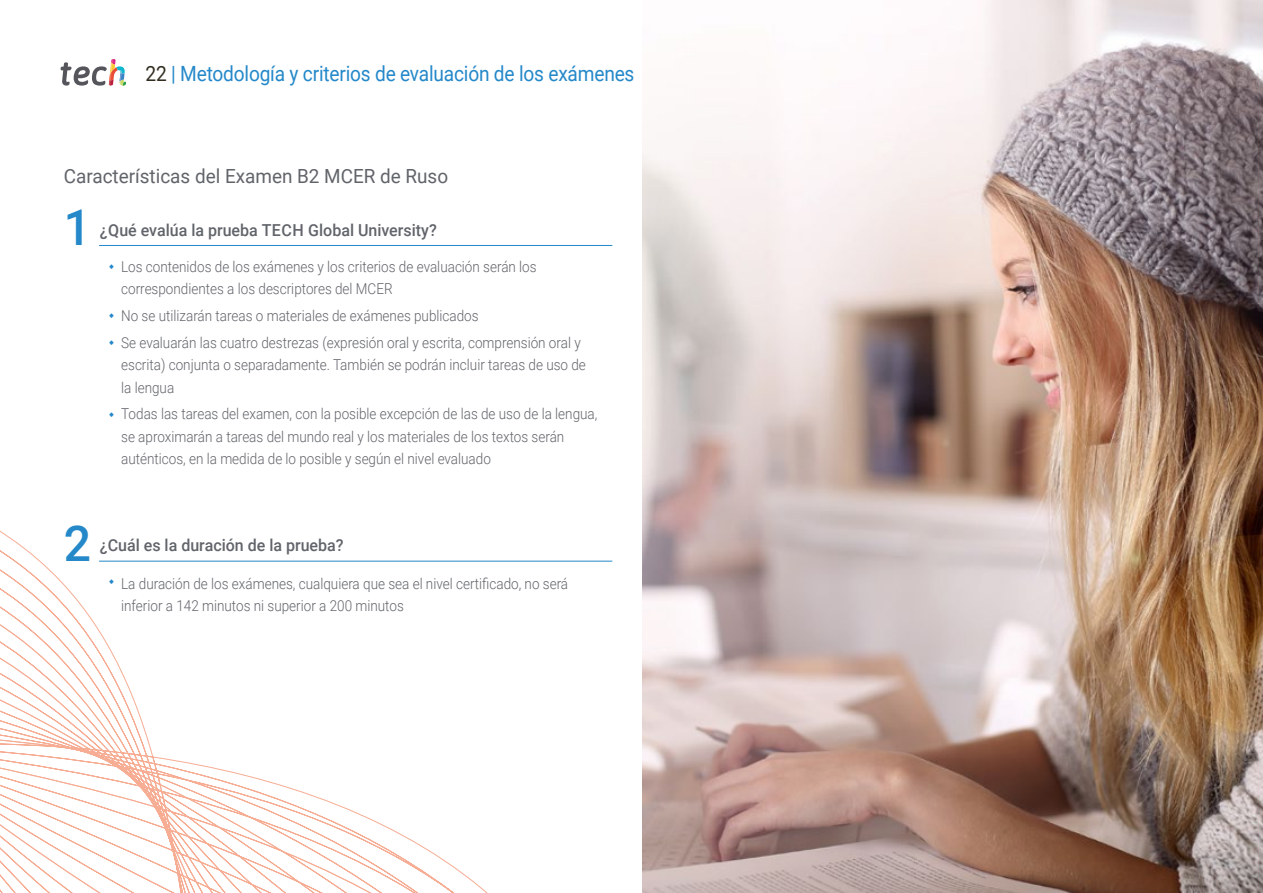
<style>
.page{position:relative;width:1263px;height:893px;background:#fff}
.page>*{position:absolute;margin:0;border:0;box-sizing:border-box;transform-origin:0 0}
.t1{font:500 49.5px "Roboto";color:#2488c9}
.t2{font:21px "Roboto";letter-spacing:-.01em;color:#2488c9;scale:.91 1}
.t3{font:19.5px "Roboto";color:#61646a}
.t4{font:500 16.5px "Roboto";color:#61646a}
.t5{font:300 15px/22.5px "Roboto";color:#61646a;scale:.9 1}
.s1{color:#312e20}
</style>
<div class="page">
<svg style="left:61px;top:59px;width:65px;height:27px"></svg>
<img style="left:642px;top:0;width:621px;height:893px">
<svg style="left:0;top:530px;width:508px;height:363px"></svg>
<hr style="left:99px;top:245px;width:513px;height:1px;background:#2488c9">
<hr style="left:99px;top:561px;width:513px;height:1px;background:#2488c9">
<svg style="left:109px;top:579px;width:5px;height:5px"></svg>
<h2 class="t2" style="left:146px;top:59px;width:539px"><span class="s1">22</span> | Metodología y criterios de evaluación de los exámenes</h2>
<h3 class="t3" style="left:64px;top:163px;width:386px">Características del Examen B2 MCER de Ruso</h3>
<h1 class="t1" style="left:64px;top:193px;width:29px">1</h1>
<p class="t4" style="left:100px;top:218px;width:338px">¿Qué evalúa la prueba TECH Global University?</p>
<p class="t5" style="left:121px;top:254px;width:463px">Los contenidos de los exámenes y los criterios de evaluación serán los correspondientes a los descriptores del MCER</p>
<p class="t5" style="left:121px;top:302px;width:512px;line-height:26.7px">No se utilizarán tareas o materiales de exámenes publicados<br>Se evaluarán las cuatro destrezas (expresión oral y escrita, comprensión oral y</p>
<p class="t5" style="left:121px;top:353px;width:518px">escrita) conjunta o separadamente. También se podrán incluir tareas de uso de la lengua</p>
<p class="t5" style="left:121px;top:402px;width:531px">Todas las tareas del examen, con la posible excepción de las de uso de la lengua, se aproximarán a tareas del mundo real y los materiales de los textos serán auténticos, en la medida de lo posible y según el nivel evaluado</p>
<h1 class="t1" style="left:64px;top:509px;width:29px">2</h1>
<p class="t4" style="left:100px;top:533px;width:245px">¿Cuál es la duración de la prueba?</p>
<p class="t5" style="left:121px;top:572px;width:498px">La duración de los exámenes, cualquiera que sea el nivel certificado, no será inferior a 142 minutos ni superior a 200 minutos</p>
</div>
